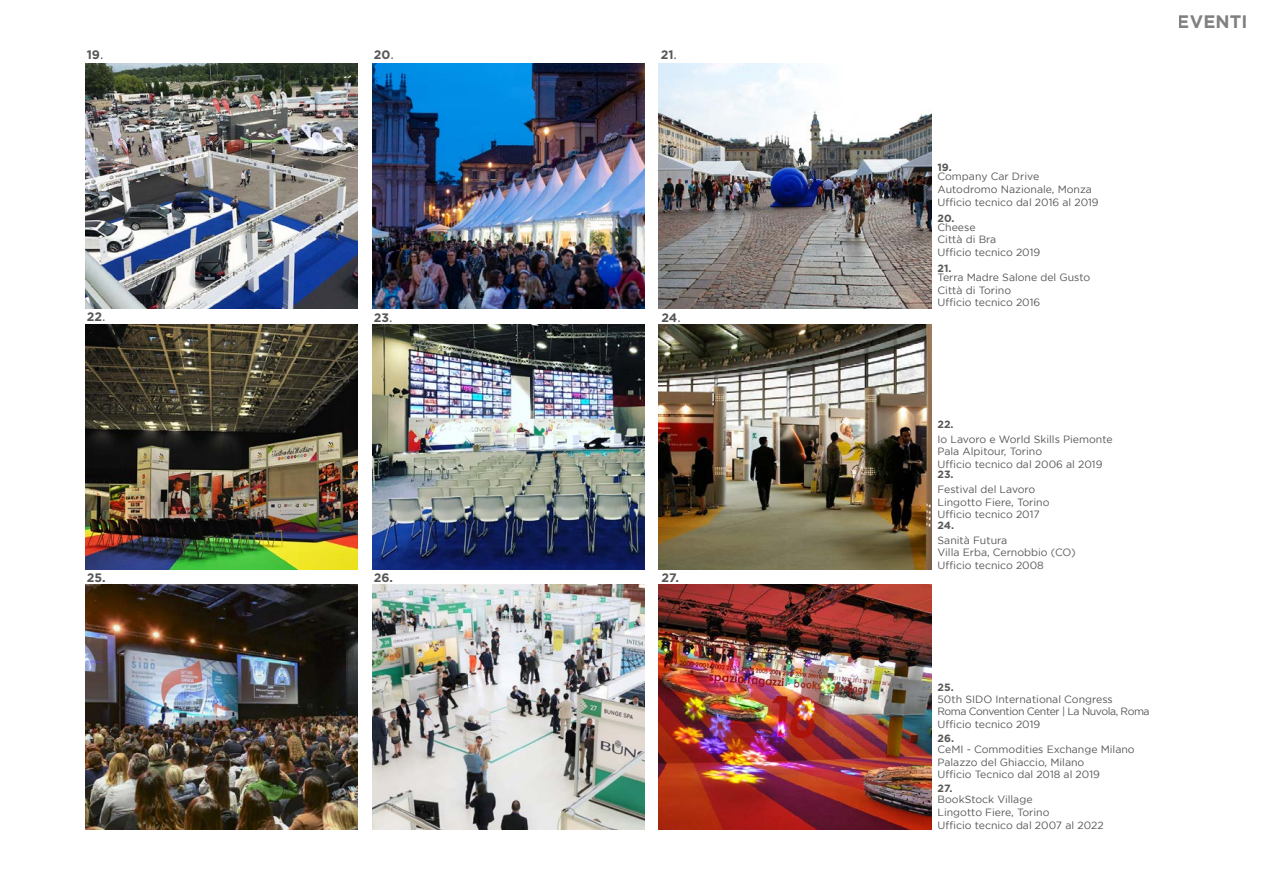
<style>
.page{position:relative;width:1263px;height:893px;background:#fff}
.page>*{position:absolute;margin:0;border:0;box-sizing:border-box;transform-origin:0 0}
.t1{font:700 18px "Gotham";color:#000}
.t2{font:700 12.3px "Gotham";color:#575756}
.t3{font:10.5px/12.6px "Gotham";color:#575756}
.t4{font:700 10.5px "Gotham";color:#575756}
.s1{font-weight:400;font-size:13.95px}
</style>
<div class="page">
<img style="left:372px;top:584px;width:272px;height:245px">
<img style="left:85px;top:584px;width:272px;height:245px">
<img style="left:659px;top:584px;width:272px;height:245px">
<img style="left:372px;top:64px;width:272px;height:245px">
<img style="left:85px;top:325px;width:272px;height:245px">
<img style="left:659px;top:325px;width:272px;height:245px">
<img style="left:659px;top:64px;width:272px;height:245px">
<img style="left:372px;top:325px;width:272px;height:245px">
<img style="left:85px;top:64px;width:272px;height:245px">
<p class="t2" style="left:374px;top:48px;width:22px">20<span class="s1">.</span></p>
<p class="t2" style="left:87px;top:48px;width:18px">19<span class="s1">.</span></p>
<p class="t2" style="left:661px;top:48px;width:18px">21<span class="s1">.</span></p>
<p class="t2" style="left:87px;top:309px;width:20px">22<span class="s1">.</span></p>
<p class="t2" style="left:374px;top:311px;width:20px">23<span class="s1">.</span></p>
<p class="t2" style="left:661px;top:311px;width:21px">24<span class="s1">.</span></p>
<p class="t2" style="left:374px;top:570px;width:21px">26.</p>
<p class="t2" style="left:87px;top:570px;width:20px">25.</p>
<p class="t2" style="left:661px;top:570px;width:19px">27.</p>
<h1 class="t1" style="left:1178px;top:11px;width:71px">EVENTI</h1>
<p class="t4" style="left:937px;top:162px;width:16px">19.</p>
<p class="t3" style="left:937px;top:170px;width:163px">Company Car Drive<br>Autodromo Nazionale, Monza<br>Ufficio tecnico dal 2016 al 2019</p>
<p class="t3" style="left:937px;top:221px;width:104px">Cheese<br>Città di Bra<br>Ufficio tecnico 2019</p>
<p class="t3" style="left:937px;top:271px;width:154px">Terra Madre Salone del Gusto<br>Città di Torino<br>Ufficio tecnico 2016</p>
<p class="t4" style="left:937px;top:212px;width:18px">20.</p>
<p class="t4" style="left:937px;top:262px;width:15px">21.</p>
<p class="t4" style="left:937px;top:418px;width:18px">22.</p>
<p class="t3" style="left:937px;top:433px;width:177px">Io Lavoro e World Skills Piemonte<br>Pala Alpitour, Torino<br>Ufficio tecnico dal 2006 al 2019</p>
<p class="t3" style="left:937px;top:483px;width:113px">Festival del Lavoro<br>Lingotto Fiere, Torino<br>Ufficio tecnico 2017</p>
<p class="t3" style="left:937px;top:533px;width:140px">Sanità Futura<br>Villa Erba, Cernobbio (CO)<br>Ufficio tecnico 2008</p>
<p class="t4" style="left:937px;top:469px;width:18px">23.</p>
<p class="t4" style="left:937px;top:519px;width:18px">24.</p>
<p class="t4" style="left:937px;top:682px;width:18px">25.</p>
<p class="t3" style="left:937px;top:692px;width:214px">50th SIDO International Congress<br>Roma Convention Center | La Nuvola, Roma<br>Ufficio tecnico 2019</p>
<p class="t3" style="left:937px;top:743px;width:199px">CeMI - Commodities Exchange Milano<br>Palazzo del Ghiaccio, Milano<br>Ufficio Tecnico dal 2018 al 2019</p>
<p class="t3" style="left:937px;top:793px;width:168px">BookStock Village<br>Lingotto Fiere, Torino<br>Ufficio tecnico dal 2007 al 2022</p>
<p class="t4" style="left:937px;top:732px;width:18px">26.</p>
<p class="t4" style="left:937px;top:782px;width:16px">27.</p>
</div>
